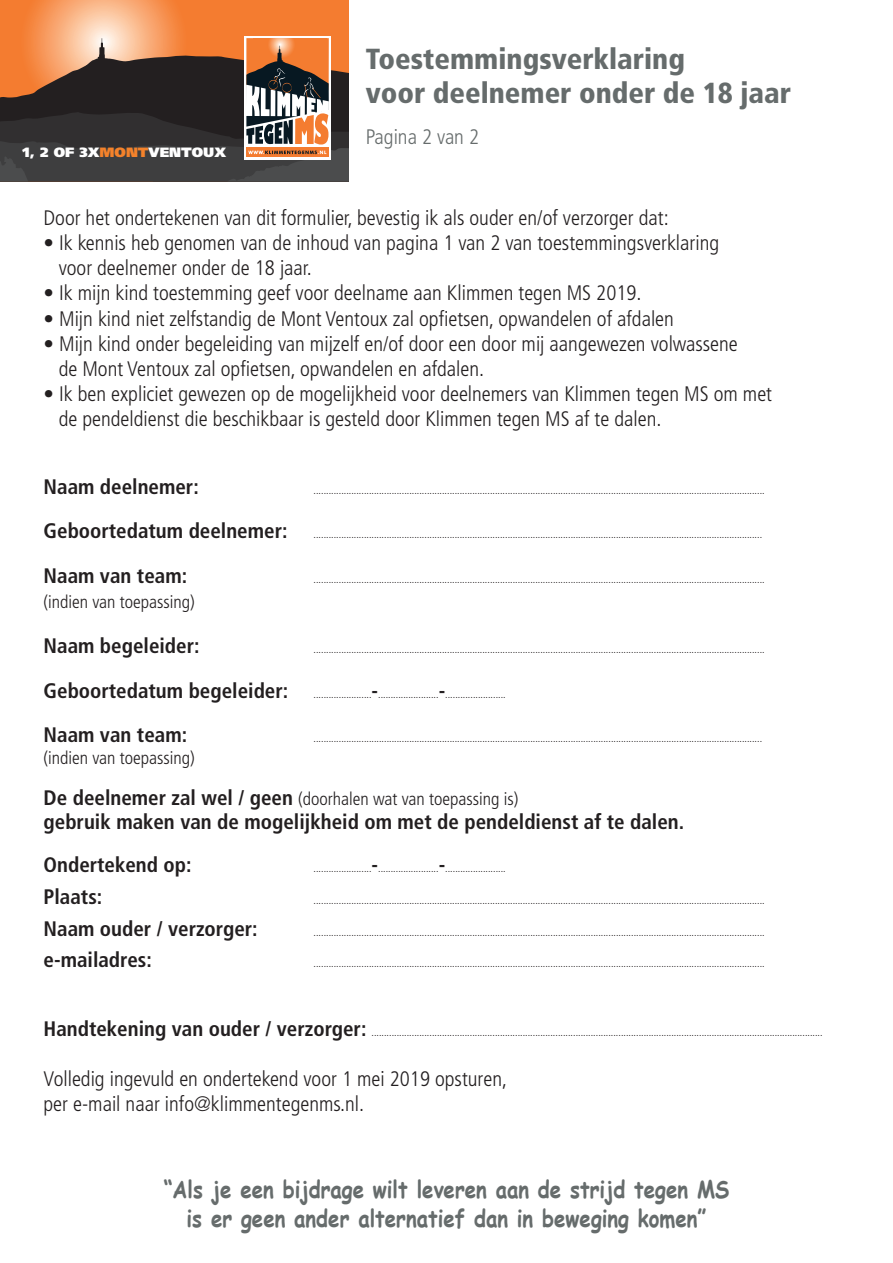
<style>
.page{position:relative;width:893px;height:1263px;background:#fff}
.page>*{position:absolute;margin:0;border:0;box-sizing:border-box;transform-origin:0 0}
.t1{font:900 condensed 28.95px/34.8px "Frutiger LT Std";color:#666c6c}
.t2{font:700 24px/28.5px "Comic Sans MS";color:#666c6c;text-align:center;scale:.85 1}
.t3{font:300 condensed 21px/25.2px "Frutiger LT Std";color:#231f20}
.t4{font:700 condensed 21px/43.5px "Frutiger LT Std";color:#231f20}
.t5{font:300 condensed 21px "Frutiger LT Std";color:#666c6c}
.t6{font:300 condensed 18px "Frutiger LT Std";color:#231f20}
.t7{font:900 13.5px "Frutiger LT Std";color:#fff;scale:1.04 1}
.t8{font:300 condensed 10.5px "Frutiger LT Std";color:#231f20}
.s1{color:#f4822b}
.s2{font-weight:700;font-size:21px}
</style>
<div class="page">
<div style="left:0;top:0;width:349px;height:181px;background:#f47c30"></div>
<svg style="left:27px;top:0;width:153px;height:38px;background:#f8ac7a"></svg>
<svg style="left:0;top:38px;width:349px;height:144px;background:#685042"></svg>
<p class="t7" style="left:23px;top:144px;width:197px">1, 2 OF 3X<span class="s1">MONT</span>VENTOUX</p>
<h1 class="t1" style="left:366px;top:41px;width:427px">Toestemmingsverklaring<br>voor deelnemer onder de 18 jaar</h1>
<h3 class="t5" style="left:366px;top:125px;width:115px">Pagina 2 van 2</h3>
<h3 class="t3" style="left:44px;top:205px;width:627px">Door het ondertekenen van dit formulier, bevestig ik als ouder en/of verzorger dat:</h3>
<h3 class="t3" style="left:59px;top:230px;width:662px;text-indent:-15px">• Ik kennis heb genomen van de inhoud van pagina 1 van 2 van toestemmingsverklaring voor deelnemer onder de 18 jaar.</h3>
<h3 class="t3" style="left:44px;top:281px;width:600px">• Ik mijn kind toestemming geef voor deelname aan Klimmen tegen MS 2019.</h3>
<h3 class="t3" style="left:44px;top:306px;width:632px">• Mijn kind niet zelfstandig de Mont Ventoux zal opfietsen, opwandelen of afdalen</h3>
<h3 class="t3" style="left:59px;top:331px;width:681px;text-indent:-15px">• Mijn kind onder begeleiding van mijzelf en/of door een door mij aangewezen volwassene de Mont Ventoux zal opfietsen, opwandelen en afdalen.</h3>
<h3 class="t3" style="left:59px;top:382px;width:715px;text-indent:-15px">• Ik ben expliciet gewezen op de mogelijkheid voor deelnemers van Klimmen tegen MS om met de pendeldienst die beschikbaar is gesteld door Klimmen tegen MS af te dalen.</h3>
<h3 class="t4" style="left:44px;top:464px;width:157px">Naam deelnemer:</h3>
<p class="t8" style="left:314px;top:484px;width:453px">...................................................................................................................................................................................</p>
<p class="t8" style="left:44px;top:529px;width:720px"><span class="s2">Geboortedatum deelnemer:</span> ..................................................................................................................................................................................</p>
<h3 class="t4" style="left:44px;top:554px;width:145px">Naam van team:</h3>
<p class="t8" style="left:314px;top:573px;width:453px">...................................................................................................................................................................................</p>
<h3 class="t6" style="left:44px;top:592px;width:153px">(indien van toepassing)</h3>
<h3 class="t4" style="left:44px;top:624px;width:158px">Naam begeleider:</h3>
<p class="t8" style="left:314px;top:643px;width:453px">...................................................................................................................................................................................</p>
<p class="t8" style="left:44px;top:688px;width:464px"><span class="s2">Geboortedatum begeleider:</span> .......................<span class="s2">-</span>........................<span class="s2">-</span>........................</p>
<h3 class="t4" style="left:44px;top:713px;width:145px">Naam van team:</h3>
<p class="t8" style="left:314px;top:733px;width:450px">..................................................................................................................................................................................</p>
<h3 class="t6" style="left:44px;top:747px;width:153px">(indien van toepassing)</h3>
<h3 class="t6" style="left:44px;top:788px;width:476px"><span class="s2">De deelnemer zal wel / geen</span> (doorhalen wat van toepassing is)</h3>
<h3 class="t4" style="left:44px;top:800px;width:642px">gebruik maken van de mogelijkheid om met de pendeldienst af te dalen.<br>Ondertekend op:</h3>
<p class="t8" style="left:314px;top:863px;width:194px">.......................<span class="s2">-</span>........................<span class="s2">-</span>........................</p>
<h3 class="t4" style="left:44px;top:875px;width:60px">Plaats:</h3>
<h3 class="t4" style="left:44px;top:906px;width:216px">Naam ouder / verzorger:</h3>
<h3 class="t4" style="left:44px;top:938px;width:110px">e-mailadres:</h3>
<p class="t8" style="left:314px;top:894px;width:453px">...................................................................................................................................................................................</p>
<p class="t8" style="left:314px;top:926px;width:453px">...................................................................................................................................................................................</p>
<p class="t8" style="left:314px;top:957px;width:453px">...................................................................................................................................................................................</p>
<p class="t8" style="left:44px;top:1026px;width:780px"><span class="s2">Handtekening van ouder / verzorger:</span> ...................................................................................................................................................................................</p>
<h3 class="t3" style="left:44px;top:1066px;width:465px">Volledig ingevuld en ondertekend voor 1 mei 2019 opsturen, per e-mail naar info@klimmentegenms.nl.</h3>
<h2 class="t2" style="left:164px;top:1174px;width:667px">“Als je een bijdrage wilt leveren aan de strijd tegen MS is er geen ander alternatief dan in beweging komen”</h2>
</div>
